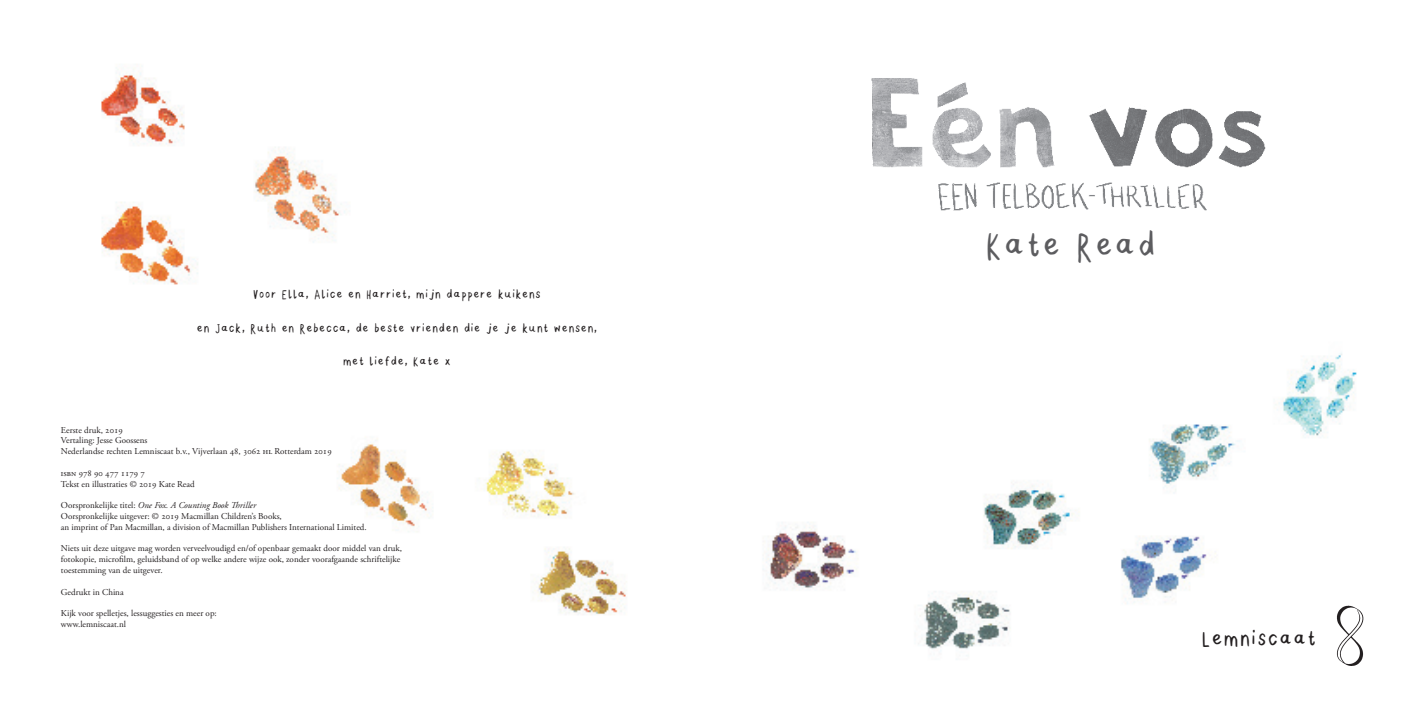
<style>
.page{position:relative;width:1418px;height:709px;background:#fff}
.page>*{position:absolute;margin:0;border:0;box-sizing:border-box;transform-origin:0 0}
.t1{font:40px "Fox 2";color:#5c5c5f}
.t2{font:24.8px "Fox 2";color:#231f20}
.t3{font:14px "Fox 2";color:#231f20}
.t4{font:9px/10.8px "Adobe Garamond Pro";color:#231f20}
.t5{font:italic 9px "Adobe Garamond Pro";color:#231f20}
.s1{font-style:normal}
</style>
<div class="page">
<img style="left:763px;top:353px;width:601px;height:303px">
<img style="left:101px;top:72px;width:525px;height:543px">
<img style="left:871px;top:78px;width:395px;height:133px">
<img style="left:1335px;top:604px;width:28px;height:62px">
<p class="t3" style="left:253px;top:289px;width:290px">Voor Ella, Alice en Harriet, mijn dappere kuikens</p>
<p class="t3" style="left:196px;top:323px;width:402px">en Jack, Ruth en Rebecca, de beste vrienden die je je kunt wensen,</p>
<p class="t3" style="left:343px;top:356px;width:110px">met liefde, Kate x</p>
<p class="t4" style="left:61px;top:424px;width:63px">Eerste druk, 2019</p>
<p class="t4" style="left:61px;top:435px;width:88px">Vertaling: Jesse Goossens</p>
<p class="t4" style="left:61px;top:446px;width:272px">Nederlandse rechten Lemniscaat b.v., Vijverlaan 48, 3062 hl Rotterdam 2019</p>
<p class="t4" style="left:61px;top:468px;width:86px">isbn 978 90 477 1179 7</p>
<p class="t4" style="left:61px;top:478px;width:135px">Tekst en illustraties © 2019 Kate Read</p>
<p class="t5" style="left:61px;top:500px;width:197px"><span class="s1">Oorspronkelijke titel:</span> One Fox. A Counting Book Thriller</p>
<p class="t4" style="left:61px;top:511px;width:307px">Oorspronkelijke uitgever: © 2019 Macmillan Children’s Books,<br>an imprint of Pan Macmillan, a division of Macmillan Publishers International Limited.</p>
<p class="t4" style="left:61px;top:543px;width:342px">Niets uit deze uitgave mag worden verveelvoudigd en/of openbaar gemaakt door middel van druk, fotokopie, microfilm, geluidsband of op welke andere wijze ook, zonder voorafgaande schriftelijke toestemming van de uitgever.</p>
<p class="t4" style="left:61px;top:586px;width:64px">Gedrukt in China</p>
<p class="t4" style="left:61px;top:608px;width:157px">Kijk voor spelletjes, lessuggesties en meer op:</p>
<p class="t4" style="left:61px;top:619px;width:67px">www.lemniscaat.nl</p>
<p class="t1" style="left:984px;top:230px;width:173px">Kate Read</p>
<p class="t2" style="left:1200px;top:629px;width:117px">Lemniscaat</p>
</div>
